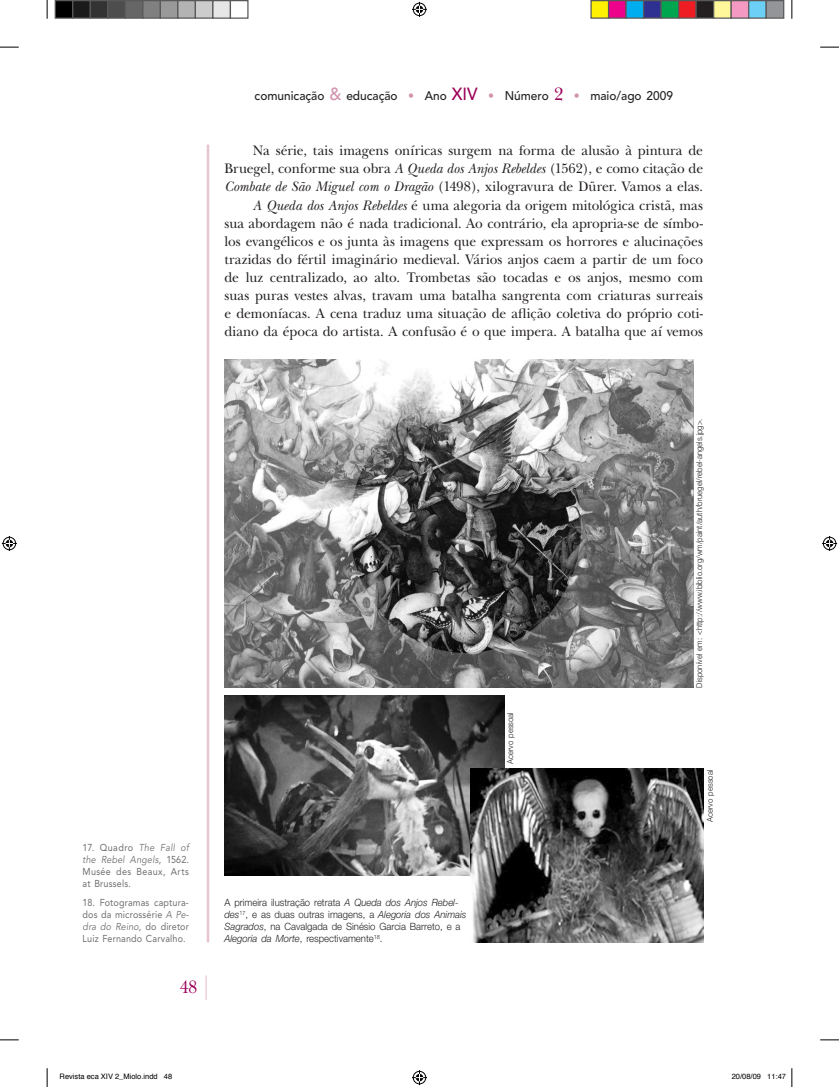
<style>
.page{position:relative;width:839px;height:1087px;background:#fff}
.page>*{position:absolute;margin:0;border:0;box-sizing:border-box;transform-origin:0 0}
.t1{font:18.75px "New Baskerville";color:#9c0159;scale:.9 1}
.t2{font:14.38px/18.1px "New Baskerville";color:#231f20;text-align:right;scale:.95 1}
.t3{font:500 12.5px "Avenir";color:#231f20;scale:.95 1}
.t4{font:300 10px/12px "Helvetica Neue";color:#231f20;scale:.95 1}
.t5{font:10px/12px "Avenir";letter-spacing:.02em;color:#6c6d70;text-align:justify;scale:.9 1}
.t6{font:300 8.12px "Helvetica Neue";color:#231f20;scale:.95 1}
.t7{font:7.5px "Helvetica";color:#000}
.s1{font-size:17.5px;color:#d294ae}
.s2{color:#d294ae}
.s3{font-size:17.5px;color:#9c0159}
.s4{font-family:"New Baskerville";font-weight:400;font-size:18.75px;color:#9c0159}
.s5{font-style:italic}
</style>
<div class="page">
<hr style="left:207px;top:145px;width:2px;height:797px;background:#e6c4d2">
<hr style="left:205px;top:975px;width:2px;height:25px;background:#e6c4d2">
<img style="left:224px;top:359px;width:469px;height:328px">
<img style="left:224px;top:695px;width:280px;height:180px">
<img style="left:470px;top:768px;width:233px;height:174px">
<svg style="left:0;top:46px;width:19px;height:2px"></svg>
<svg style="left:820px;top:46px;width:18px;height:2px"></svg>
<svg style="left:0;top:1039px;width:19px;height:1px"></svg>
<svg style="left:820px;top:1039px;width:18px;height:1px"></svg>
<svg style="left:46px;top:0;width:2px;height:19px"></svg>
<svg style="left:46px;top:1068px;width:2px;height:18px"></svg>
<svg style="left:791px;top:0;width:1px;height:19px"></svg>
<svg style="left:412px;top:2px;width:15px;height:15px"></svg>
<svg style="left:412px;top:1070px;width:15px;height:14px"></svg>
<svg style="left:2px;top:536px;width:15px;height:15px"></svg>
<svg style="left:822px;top:536px;width:14px;height:15px"></svg>
<div style="left:55px;top:1px;width:18px;height:17px;background:#000"></div>
<div style="left:55px;top:0;width:18px;height:19px;border:1px solid #595959"></div>
<div style="left:73px;top:1px;width:17px;height:17px;background:#1a1a1a"></div>
<div style="left:72px;top:0;width:19px;height:19px;border:1px solid #595959"></div>
<div style="left:90px;top:1px;width:18px;height:17px;background:#333"></div>
<div style="left:90px;top:0;width:18px;height:19px;border:1px solid #595959"></div>
<div style="left:108px;top:1px;width:17px;height:17px;background:#4d4d4d"></div>
<div style="left:107px;top:0;width:19px;height:19px;border:1px solid #595959"></div>
<div style="left:125px;top:1px;width:18px;height:17px;background:#666"></div>
<div style="left:125px;top:0;width:18px;height:19px;border:1px solid #595959"></div>
<div style="left:143px;top:1px;width:17px;height:17px;background:#808080"></div>
<div style="left:142px;top:0;width:19px;height:19px;border:1px solid #595959"></div>
<div style="left:160px;top:1px;width:18px;height:17px;background:#999"></div>
<div style="left:160px;top:0;width:18px;height:19px;border:1px solid #595959"></div>
<div style="left:178px;top:1px;width:17px;height:17px;background:#b3b3b3"></div>
<div style="left:177px;top:0;width:19px;height:19px;border:1px solid #595959"></div>
<div style="left:195px;top:1px;width:18px;height:17px;background:#ccc"></div>
<div style="left:195px;top:0;width:18px;height:19px;border:1px solid #595959"></div>
<div style="left:213px;top:1px;width:17px;height:17px;background:#e6e6e6"></div>
<div style="left:212px;top:0;width:19px;height:19px;border:1px solid #595959"></div>
<div style="left:230px;top:0;width:18px;height:19px;border:1px solid #595959"></div>
<div style="left:591px;top:1px;width:17px;height:17px;background:#fff101"></div>
<div style="left:590px;top:0;width:19px;height:19px;border:1px solid #595959"></div>
<div style="left:608px;top:1px;width:18px;height:17px;background:#ed028c"></div>
<div style="left:607px;top:0;width:19px;height:19px;border:1px solid #595959"></div>
<div style="left:626px;top:1px;width:17px;height:17px;background:#00aeef"></div>
<div style="left:625px;top:0;width:19px;height:19px;border:1px solid #595959"></div>
<div style="left:643px;top:1px;width:18px;height:17px;background:#2e3092"></div>
<div style="left:642px;top:0;width:19px;height:19px;border:1px solid #595959"></div>
<div style="left:661px;top:1px;width:17px;height:17px;background:#00a54f"></div>
<div style="left:660px;top:0;width:19px;height:19px;border:1px solid #595959"></div>
<div style="left:678px;top:1px;width:18px;height:17px;background:#ee1d23"></div>
<div style="left:677px;top:0;width:19px;height:19px;border:1px solid #595959"></div>
<div style="left:696px;top:1px;width:17px;height:17px;background:#231f20"></div>
<div style="left:695px;top:0;width:19px;height:19px;border:1px solid #595959"></div>
<div style="left:713px;top:1px;width:18px;height:17px;background:#fff79a"></div>
<div style="left:712px;top:0;width:19px;height:19px;border:1px solid #595959"></div>
<div style="left:731px;top:1px;width:17px;height:17px;background:#f499c2"></div>
<div style="left:730px;top:0;width:19px;height:19px;border:1px solid #595959"></div>
<div style="left:748px;top:1px;width:18px;height:17px;background:#6bcff6"></div>
<div style="left:747px;top:0;width:19px;height:19px;border:1px solid #595959"></div>
<div style="left:766px;top:1px;width:17px;height:17px;background:#939598"></div>
<div style="left:765px;top:0;width:19px;height:19px;border:1px solid #595959"></div>
<svg style="left:791px;top:1068px;width:1px;height:18px"></svg>
<p class="t3" style="left:254px;top:89px;width:442px">comunicação <span class="s1">&amp;</span> educação <span class="s2">•</span> Ano <span class="s3">XIV</span> <span class="s2">•</span> Número <span class="s4">2</span> <span class="s2">•</span> maio/ago 2009</p>
<p class="t2" style="left:224px;top:141px;width:505px">Na série, tais imagens oníricas surgem na forma de alusão à pintura de Bruegel, conforme sua obra <span class="s5">A Queda dos Anjos Rebeldes</span> (1562), e como citação de <span class="s5">Combate de São Miguel com o Dragão</span> (1498), xilogravura de Dürer. Vamos a elas.<br><span class="s5">A Queda dos Anjos Rebeldes</span> é uma alegoria da origem mitológica cristã, mas<br>sua abordagem não é nada tradicional. Ao contrário, ela apropria-se de símbo&shy;los evangélicos e os junta às imagens que expressam os horrores e alucinações trazidas do fértil imaginário medieval. Vários anjos caem a partir de um foco de luz centralizado, ao alto. Trombetas são tocadas e os anjos, mesmo com suas puras vestes alvas, travam uma batalha sangrenta com criaturas surreais e demoníacas. A cena traduz uma situação de aflição coletiva do próprio coti&shy;diano da época do artista. A confusão é o que impera. A batalha que aí vemos</p>
<p class="t5" style="left:83px;top:841px;width:120px">17. Quadro <span class="s5">The Fall of the Rebel Angels</span>, 1562.<br>Musée des Beaux, Arts at Brussels.</p>
<p class="t5" style="left:83px;top:896px;width:120px">18. Fotogramas captura&shy;dos da microssérie <span class="s5">A Pe&shy;dra do Reino</span>, do diretor Luiz Fernando Carvalho.</p>
<p class="t4" style="left:224px;top:896px;width:256px">A primeira ilustração retrata <span class="s5">A Queda dos Anjos Rebel&shy;des</span><sup>17</sup>, e as duas outras imagens, a <span class="s5">Alegoria dos Animais Sagrados</span>, na Cavalgada de Sinésio Garcia Barreto, e a <span class="s5">Alegoria da Morte</span>, respectivamente<sup>18</sup>.</p>
<h1 class="t1" style="left:180px;top:975px;width:21px">48</h1>
<p class="t6" style="left:505px;top:764px;width:56px;rotate:-90deg">Acervo pessoal</p>
<p class="t6" style="left:694px;top:687px;width:285px;rotate:-90deg">Disponível em: &lt;http://www.ibiblio.org/wm/paint/auth/bruegel/rebel-angels.jpg&gt;.</p>
<p class="t6" style="left:704px;top:821px;width:56px;rotate:-90deg">Acervo pessoal</p>
<p class="t7" style="left:60px;top:1070px;width:114px">Revista eca XIV 2_Miolo.indd 48</p>
<p class="t7" style="left:731px;top:1070px;width:56px">20/08/09 11:47</p>
</div>
